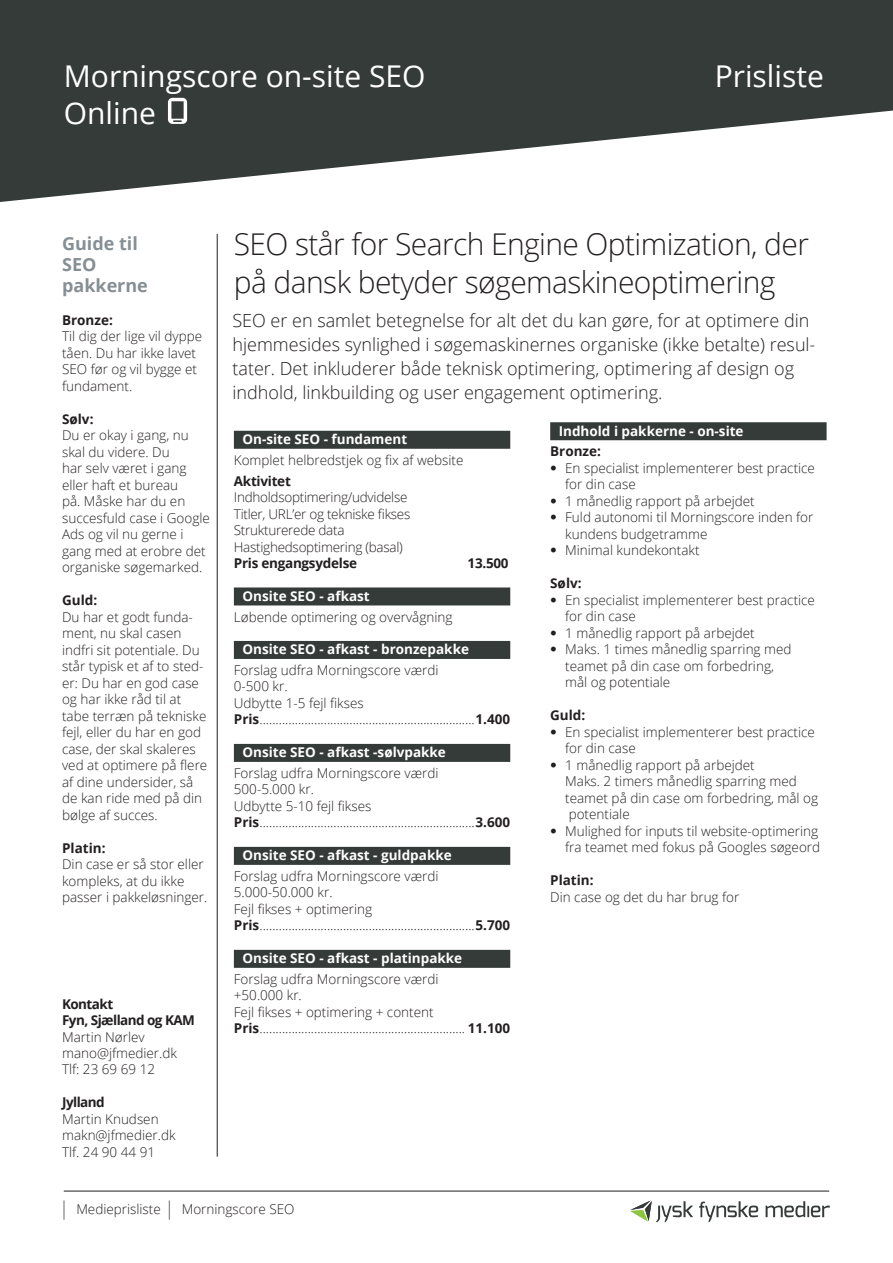
<style>
.page{position:relative;width:893px;height:1263px;background:#fff}
.page>*{position:absolute;margin:0;border:0;box-sizing:border-box;transform-origin:0 0}
.t1{font:300 30px/37.5px "Open Sans";letter-spacing:-.02em;color:#231f20}
.t2{font:30px/37.5px "Open Sans";color:#fff}
.t3{font:300 18px/24px "Open Sans";color:#231f20}
.t4{font:700 18px/21px "Open Sans";color:#868f94}
.t5{font:300 13.5px/16.5px "Open Sans";color:#231f20}
.t6{font:700 13.5px "Open Sans";color:#fff}
.t7{font:300 13.5px/16.5px "Open Sans";letter-spacing:-.02em;color:#231f20}
.t8{font:700 13.5px "Open Sans";letter-spacing:-.02em;color:#231f20}
.t9{font:700 13.5px/16.5px "Open Sans";letter-spacing:-.04em;color:#231f20}
.s1{font-family:"Helvetica"}
.s2{font-weight:700}
.s3{font-size:18.9px}
</style>
<div class="page">
<svg style="left:0;top:0;width:893px;height:202px;fill:#353b39"></svg>
<hr style="left:217px;top:234px;width:1px;height:923px;background:#231f20">
<hr style="left:64px;top:1191px;width:765px;height:1px;background:#231f20">
<svg style="left:168px;top:98px;width:19px;height:26px"></svg>
<svg style="left:630px;top:1200px;width:63px;height:22px"></svg>
<svg style="left:699px;top:1201px;width:59px;height:21px"></svg>
<svg style="left:766px;top:1201px;width:64px;height:16px"></svg>
<div style="left:234px;top:431px;width:276px;height:18px;background:#353b39"></div>
<div style="left:234px;top:587px;width:276px;height:18px;background:#353b39"></div>
<div style="left:234px;top:641px;width:276px;height:18px;background:#353b39"></div>
<div style="left:234px;top:744px;width:276px;height:18px;background:#353b39"></div>
<div style="left:234px;top:847px;width:276px;height:18px;background:#353b39"></div>
<div style="left:234px;top:950px;width:276px;height:18px;background:#353b39"></div>
<div style="left:550px;top:422px;width:277px;height:18px;background:#353b39"></div>
<h1 class="t2" style="left:64px;top:56px;width:363px">Morningscore on-site SEO<br>Online</h1>
<h1 class="t2" style="left:715px;top:56px;width:111px">Prisliste</h1>
<h2 class="t4" style="left:62px;top:232px;width:87px">Guide til<br>SEO pakkerne</h2>
<p class="t8" style="left:62px;top:310px;width:52px">Bronze:</p>
<p class="t5" style="left:62px;top:328px;width:142px">Til dig der lige vil dyppe tåen. Du har ikke lavet<br>SEO før og vil bygge et fundament.</p>
<p class="t8" style="left:62px;top:409px;width:33px">Sølv:</p>
<p class="t5" style="left:62px;top:427px;width:149px">Du er okay i gang, nu skal du videre. Du<br>har selv været i gang eller haft et bureau<br>på. Måske har du en succesfuld case i Google<br>Ads og vil nu gerne i gang med at erobre det organiske søgemarked.</p>
<p class="t8" style="left:62px;top:591px;width:37px">Guld:</p>
<p class="t5" style="left:62px;top:608px;width:147px">Du har et godt funda&shy;ment, nu skal casen indfri sit potentiale. Du står typisk et af to sted&shy;er: Du har en god case og har ikke råd til at tabe terræn på tekniske fejl, eller du har en god case, der skal skaleres ved at optimere på flere af dine undersider, så de kan ride med på din bølge af succes.</p>
<p class="t8" style="left:62px;top:838px;width:45px">Platin:</p>
<p class="t5" style="left:62px;top:856px;width:147px">Din case er så stor eller kompleks, at du ikke passer i pakkeløsninger.</p>
<p class="t9" style="left:62px;top:995px;width:134px">Kontakt<br>Fyn, Sjælland og KAM</p>
<p class="t5" style="left:62px;top:1028px;width:116px">Martin Nørlev mano@jfmedier.dk<br>Tlf: 23 69 69 12</p>
<p class="t9" style="left:62px;top:1094px;width:44px">Jylland</p>
<p class="t5" style="left:62px;top:1110px;width:115px">Martin Knudsen makn@jfmedier.dk<br>Tlf. 24 90 44 91</p>
<h1 class="t1" style="left:234px;top:225px;width:577px">SEO står for Search Engine Optimization, der på dansk betyder søgemaskineoptimering</h1>
<p class="t3" style="left:232px;top:308px;width:584px">SEO er en samlet betegnelse for alt det du kan gøre, for at optimere din hjemmesides synlighed i søgemaskinernes organiske (ikke betalte) resul&shy;tater. Det inkluderer både teknisk optimering, optimering af design og indhold, linkbuilding og user engagement optimering.</p>
<p class="t6" style="left:559px;top:421px;width:186px">Indhold i pakkerne - on-site</p>
<p class="t8" style="left:550px;top:442px;width:52px">Bronze:</p>
<p class="t5" style="left:565px;top:459px;width:251px;text-indent:-15px"><span class="s1">•</span> En specialist implementerer best practice for din case</p>
<p class="t5" style="left:550px;top:492px;width:206px"><span class="s1">•</span> 1 månedlig rapport på arbejdet</p>
<p class="t5" style="left:565px;top:509px;width:250px;text-indent:-15px"><span class="s1">•</span> Fuld autonomi til Morningscore inden for kundens budgetramme</p>
<p class="t5" style="left:550px;top:542px;width:151px"><span class="s1">•</span> Minimal kundekontakt</p>
<p class="t8" style="left:550px;top:574px;width:33px">Sølv:</p>
<p class="t5" style="left:565px;top:591px;width:251px;text-indent:-15px"><span class="s1">•</span> En specialist implementerer best practice for din case</p>
<p class="t5" style="left:550px;top:624px;width:206px"><span class="s1">•</span> 1 månedlig rapport på arbejdet</p>
<p class="t5" style="left:565px;top:641px;width:228px;text-indent:-15px"><span class="s1">•</span> Maks. 1 times månedlig sparring med teamet på din case om forbedring, mål og potentiale</p>
<p class="t8" style="left:550px;top:706px;width:37px">Guld:</p>
<p class="t5" style="left:565px;top:723px;width:251px;text-indent:-15px"><span class="s1">•</span> En specialist implementerer best practice for din case</p>
<p class="t5" style="left:565px;top:756px;width:254px;text-indent:-15px"><span class="s1">•</span> 1 månedlig rapport på arbejdet<br>Maks. 2 timers månedlig sparring med teamet på din case om forbedring, mål og potentiale</p>
<p class="t5" style="left:550px;top:822px;width:272px;text-align:right"><span class="s1">•</span> Mulighed for inputs til website-optimering fra teamet med fokus på Googles søgeord</p>
<p class="t8" style="left:550px;top:871px;width:45px">Platin:</p>
<p class="t5" style="left:550px;top:888px;width:191px">Din case og det du har brug for</p>
<p class="t6" style="left:242px;top:430px;width:166px">On-site SEO - fundament</p>
<p class="t5" style="left:234px;top:451px;width:231px">Komplet helbredstjek og fix af website</p>
<p class="t8" style="left:234px;top:471px;width:58px">Aktivitet</p>
<p class="t7" style="left:234px;top:489px;width:178px">Indholdsoptimering/udvidelse<br>Titler, URL’er og tekniske fikses<br>Strukturerede data<br>Hastighedsoptimering (basal)</p>
<p class="t8" style="left:234px;top:554px;width:125px">Pris engangsydelse</p>
<p class="t8" style="left:468px;top:554px;width:43px">13.500</p>
<p class="t6" style="left:242px;top:586px;width:129px">Onsite SEO - afkast</p>
<p class="t5" style="left:234px;top:608px;width:220px">Løbende optimering og overvågning</p>
<p class="t6" style="left:242px;top:640px;width:228px">Onsite SEO - afkast - bronzepakke</p>
<p class="t5" style="left:234px;top:661px;width:278px">Forslag udfra Morningscore værdi<br>0-500 kr.<br>Udbytte 1-5 fejl fikses <span class="s2">Pris</span>...................................................................<span class="s2">1.400</span></p>
<p class="t6" style="left:242px;top:743px;width:205px">Onsite SEO - afkast -sølvpakke</p>
<p class="t5" style="left:234px;top:764px;width:278px">Forslag udfra Morningscore værdi<br>500-5.000 kr.<br>Udbytte 5-10 fejl fikses <span class="s2">Pris</span>...................................................................<span class="s2">3.600</span></p>
<p class="t6" style="left:242px;top:846px;width:211px">Onsite SEO - afkast - guldpakke</p>
<p class="t5" style="left:234px;top:867px;width:278px">Forslag udfra Morningscore værdi 5.000-50.000 kr.<br>Fejl fikses + optimering <span class="s2">Pris</span>...................................................................<span class="s2">5.700</span></p>
<p class="t6" style="left:242px;top:949px;width:221px">Onsite SEO - afkast - platinpakke</p>
<p class="t5" style="left:234px;top:970px;width:278px">Forslag udfra Morningscore værdi<br>+50.000 kr.<br>Fejl fikses + optimering + content <span class="s2">Pris</span>................................................................ <span class="s2">11.100</span></p>
<p class="t5" style="left:60px;top:1200px;width:236px"><span class="s3">|</span> Medieprisliste <span class="s3">|</span> Morningscore SEO</p>
</div>
